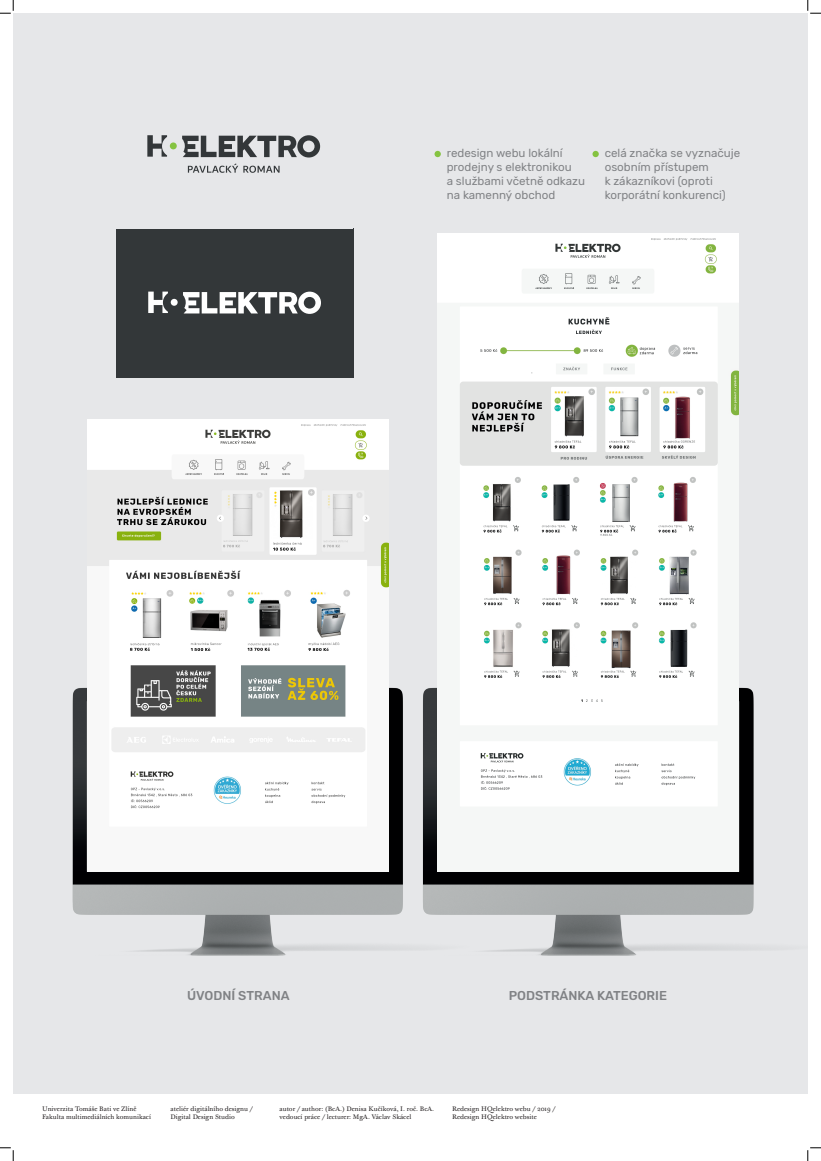
<style>
.page{position:relative;width:821px;height:1161px;background:#fff}
.page>*{position:absolute;margin:0;border:0;box-sizing:border-box;transform-origin:0 0}
.t1{font:500 12.76px "Rubik";color:#808285}
.t2{font:11.6px/13.9px "Rubik";color:#808285}
.t3{font:6.4px/8px "Baskerville Ten Pro";color:#231f20}
</style>
<div class="page">
<div style="left:13px;top:13px;width:794px;height:1080px;background:#e6e7e9"></div>
<img style="left:608px;top:568px;width:146px;height:388px">
<img style="left:72px;top:568px;width:536px;height:388px">
<img style="left:87px;top:419px;width:301px;height:452px">
<img style="left:437px;top:233px;width:301px;height:638px">
<svg style="left:434px;top:151px;width:6px;height:6px"></svg>
<div style="left:116px;top:228px;width:237px;height:149px;background:#333739"></div>
<div style="left:115px;top:79px;width:237px;height:150px;background:#e6e7e9"></div>
<svg style="left:148px;top:291px;width:29px;height:22px"></svg>
<svg style="left:183px;top:291px;width:138px;height:23px"></svg>
<svg style="left:592px;top:151px;width:6px;height:6px"></svg>
<svg style="left:188px;top:163px;width:91px;height:10px"></svg>
<svg style="left:147px;top:135px;width:173px;height:22px"></svg>
<svg style="left:131px;top:832px;width:32px;height:15px"></svg>
<div style="left:173px;top:827px;width:67px;height:26px;background:#f8f8f8"></div>
<svg style="left:0;top:0;width:14px;height:14px"></svg>
<svg style="left:0;top:1147px;width:14px;height:13px"></svg>
<svg style="left:807px;top:0;width:13px;height:14px"></svg>
<svg style="left:807px;top:1147px;width:13px;height:13px"></svg>
<h2 class="t2" style="left:446px;top:146px;width:140px">redesign webu lokální prodejny s elektronikou<br>a službami včetně odkazu na kamenný obchod</h2>
<h2 class="t2" style="left:604px;top:146px;width:137px">celá značka se vyznačuje osobním přístupem<br>k zákazníkovi (oproti korporátní konkurenci)</h2>
<h1 class="t1" style="left:187px;top:988px;width:104px">ÚVODNÍ STRANA</h1>
<h1 class="t1" style="left:508px;top:988px;width:160px">PODSTRÁNKA KATEGORIE</h1>
<p class="t3" style="left:42px;top:1105px;width:110px">Univerzita Tomáše Bati ve Zlíně<br>Fakulta multimediálních komunikací</p>
<p class="t3" style="left:170px;top:1105px;width:83px">ateliér digitálního designu /<br>Digital Design Studio</p>
<p class="t3" style="left:279px;top:1105px;width:156px">autor / author: (BcA.) Denisa Kučíková, I. roč. BcA. vedoucí práce / lecturer: MgA. Václav Skácel</p>
<p class="t3" style="left:452px;top:1105px;width:105px">Redesign HQelektro webu / 2019 /<br>Redesign HQelektro website</p>
</div>
